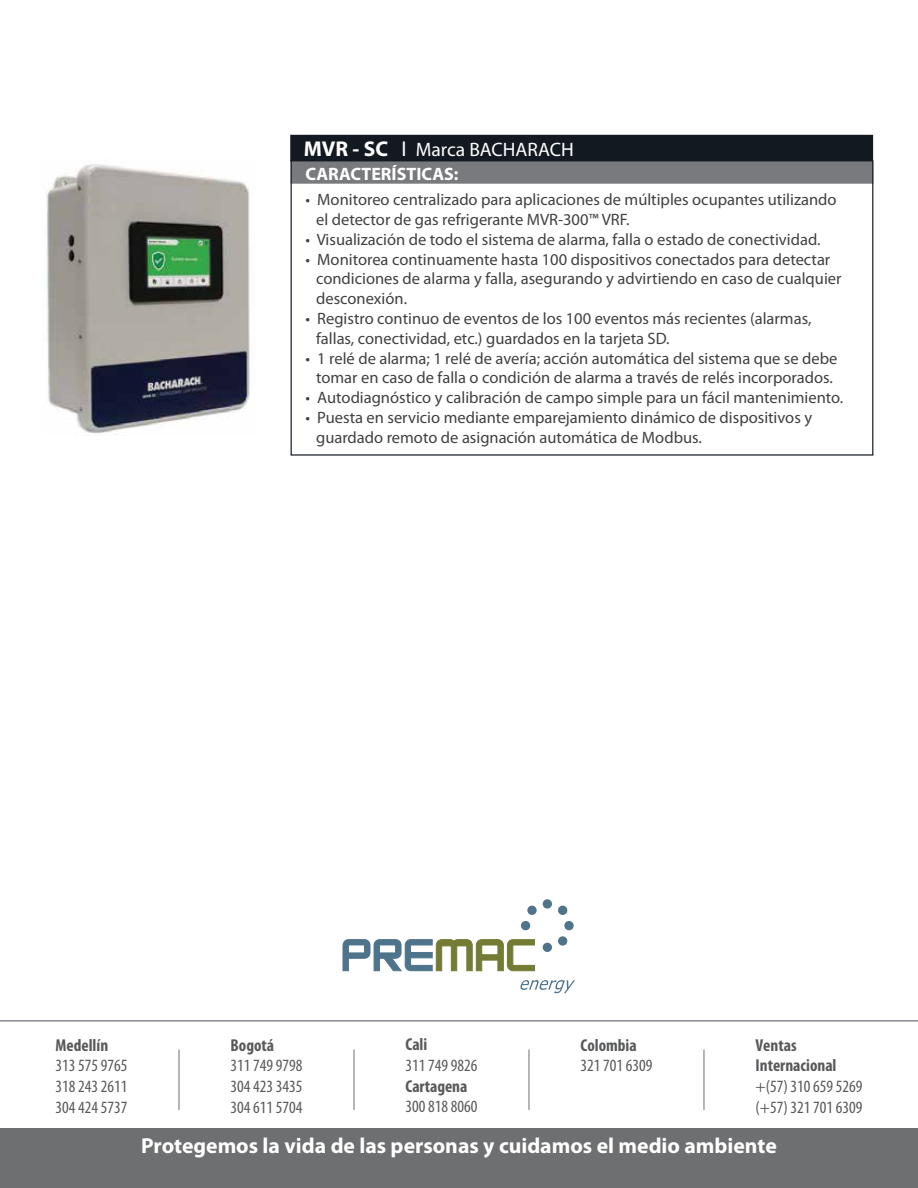
<style>
.page{position:relative;width:918px;height:1188px;background:#fff}
.page>*{position:absolute;margin:0;border:0;box-sizing:border-box;transform-origin:0 0}
.t1{font:700 21.75px "Myriad Pro";color:#fff}
.t2{font:19.5px "Myriad Pro";color:#fff}
.t3{font:700 18px "Myriad Pro";color:#fff}
.t4{font:condensed 17.25px/20.7px "Myriad Pro";color:#58595b;text-align:justify}
.t5{font:700 condensed 17.25px/20.7px "Myriad Pro";color:#58595b}
.t6{font:16.5px/19.8px "Myriad Pro";color:#414042}
.s1{font-weight:700;font-size:21.45px}
.s2{font-size:21.45px}
</style>
<div class="page">
<svg style="left:520px;top:980px;width:55px;height:13px"></svg>
<div style="left:544px;top:900px;width:7px;height:8px;background:#4e748b;border-radius:50%"></div>
<div style="left:543px;top:899px;width:9px;height:10px;border:2px solid #4e748b;border-radius:50%"></div>
<div style="left:544px;top:944px;width:7px;height:7px;background:#4e748b;border-radius:50%"></div>
<div style="left:543px;top:943px;width:9px;height:9px;border:2px solid #4e748b;border-radius:50%"></div>
<svg style="left:558px;top:905px;width:16px;height:41px"></svg>
<svg style="left:521px;top:905px;width:16px;height:26px"></svg>
<svg style="left:342px;top:939px;width:193px;height:33px"></svg>
<div style="left:290px;top:135px;width:583px;height:27px;background:#121921"></div>
<div style="left:291px;top:161px;width:582px;height:23px;background:#797a7d;border:1px solid #797a7d"></div>
<div style="left:291px;top:160px;width:582px;height:296px;border:1px solid #121921"></div>
<img style="left:46px;top:164px;width:204px;height:271px">
<hr style="left:0;top:1021px;width:918px;height:1px;background:#474c55">
<div style="left:0;top:1128px;width:918px;height:60px;background:#6e6f71"></div>
<hr style="left:704px;top:1050px;width:1px;height:60px;background:#6d6e71">
<hr style="left:529px;top:1050px;width:1px;height:60px;background:#6d6e71">
<hr style="left:354px;top:1050px;width:1px;height:60px;background:#6d6e71">
<hr style="left:179px;top:1050px;width:1px;height:60px;background:#6d6e71">
<p class="t2" style="left:304px;top:138px;width:271px"><span class="s1">MVR - SC</span> <span class="s2">I</span> Marca BACHARACH</p>
<p class="t3" style="left:306px;top:164px;width:154px">CARACTERÍSTICAS:</p>
<p class="t6" style="left:316px;top:190px;width:522px;text-indent:-10px">• Monitoreo centralizado para aplicaciones de múltiples ocupantes utilizando el detector de gas refrigerante MVR-300™ VRF.</p>
<p class="t6" style="left:306px;top:230px;width:516px">• Visualización de todo el sistema de alarma, falla o estado de conectividad.</p>
<p class="t6" style="left:316px;top:249px;width:527px;text-indent:-10px">• Monitorea continuamente hasta 100 dispositivos conectados para detectar condiciones de alarma y falla, asegurando y advirtiendo en caso de cualquier desconexión.</p>
<p class="t6" style="left:316px;top:309px;width:497px;text-indent:-10px">• Registro continuo de eventos de los 100 eventos más recientes (alarmas, fallas, conectividad, etc.) guardados en la tarjeta SD.</p>
<p class="t6" style="left:306px;top:348px;width:533px;text-align:center">• 1 relé de alarma; 1 relé de avería; acción automática del sistema que se debe tomar en caso de falla o condición de alarma a través de relés incorporados.</p>
<p class="t6" style="left:306px;top:388px;width:539px">• Autodiagnóstico y calibración de campo simple para un fácil mantenimiento.</p>
<p class="t6" style="left:316px;top:408px;width:498px;text-indent:-10px">• Puesta en servicio mediante emparejamiento dinámico de dispositivos y guardado remoto de asignación automática de Modbus.</p>
<p class="t5" style="left:56px;top:1035px;width:54px">Medellín</p>
<p class="t4" style="left:56px;top:1055px;width:73px">313 575 9765<br>318 243 2611<br>304 424 5737</p>
<p class="t5" style="left:231px;top:1035px;width:45px">Bogotá</p>
<p class="t4" style="left:231px;top:1055px;width:73px">311 749 9798<br>304 423 3435<br>304 611 5704</p>
<p class="t5" style="left:406px;top:1034px;width:23px">Cali</p>
<p class="t4" style="left:406px;top:1055px;width:73px">311 749 9826</p>
<p class="t5" style="left:406px;top:1076px;width:63px">Cartagena</p>
<p class="t4" style="left:406px;top:1096px;width:73px">300 818 8060</p>
<p class="t5" style="left:581px;top:1035px;width:58px">Colombia</p>
<p class="t4" style="left:581px;top:1055px;width:73px">321 701 6309</p>
<p class="t5" style="left:756px;top:1035px;width:82px">Ventas<br>Internacional</p>
<p class="t4" style="left:756px;top:1076px;width:108px">+(57) 310 659 5269 (+57) 321 701 6309</p>
<h1 class="t1" style="left:141px;top:1133px;width:637px">Protegemos la vida de las personas y cuidamos el medio ambiente</h1>
</div>
